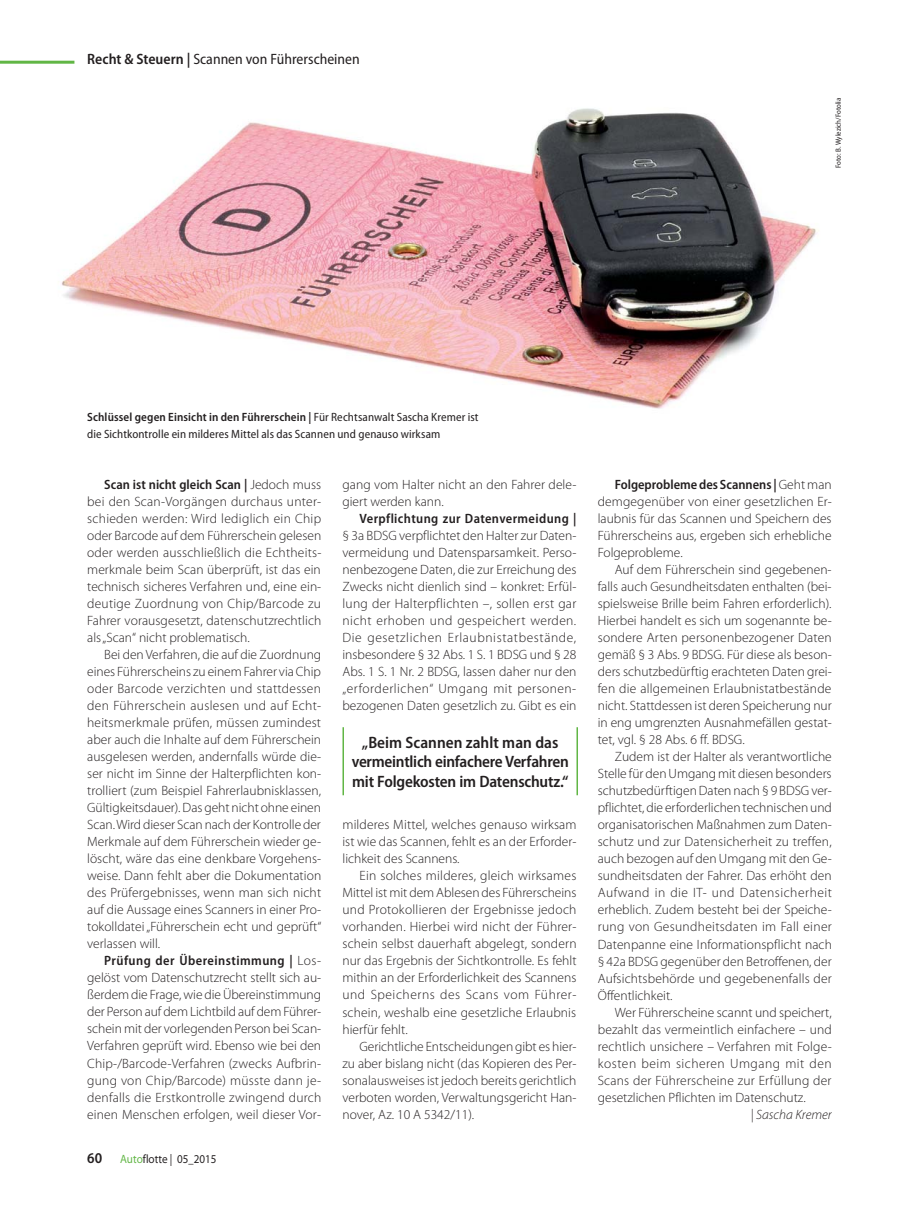
<style>
.page{position:relative;width:919px;height:1212px;background:#fff}
.page>*{position:absolute;margin:0;border:0;box-sizing:border-box;transform-origin:0 0}
.t1{font:600 semi-condensed 16.5px/19.5px "Myriad Pro";letter-spacing:-.01em;color:#231f20;text-align:center}
.t2{font:semi-condensed 15px "Myriad Pro";color:#231f20}
.t3{font:300 13.5px/17px "Myriad Pro";color:#231f20;text-align:justify}
.t4{font:600 semi-condensed 13.5px "Myriad Pro";letter-spacing:.03em;color:#231f20}
.t5{font:italic 300 13.5px "Myriad Pro";color:#231f20}
.t6{font:semi-condensed 12px/17px "Myriad Pro";letter-spacing:.01em;color:#231f20}
.t7{font:semi-expanded 12px "Myriad Pro";color:#231f20;scale:.85 1}
.t8{font:semi-condensed 7.5px "Myriad Pro";color:#231f20}
.s1{font-weight:600}
.s2{font-weight:600;font-stretch:semi-condensed}
.s3{font-weight:600;font-stretch:semi-condensed;font-size:15px}
.s4{color:#61b645}
</style>
<div class="page">
<img style="left:61px;top:108px;width:758px;height:301px">
<hr style="left:342px;top:727px;width:2px;height:68px;background:#61b645">
<hr style="left:576px;top:727px;width:2px;height:68px;background:#61b645">
<hr style="left:0;top:61px;width:74px;height:3px;background:#61b645">
<p class="t2" style="left:87px;top:53px;width:274px"><span class="s1">Recht &amp; Steuern |</span> Scannen von Führerscheinen</p>
<p class="t8" style="left:835px;top:168px;width:71px;rotate:-90deg">Foto: B. Wylezich/Fotolia</p>
<p class="t6" style="left:87px;top:410px;width:393px"><span class="s1">Schlüssel gegen Einsicht in den Führerschein |</span> Für Rechtsanwalt Sascha Kremer ist die Sichtkontrolle ein milderes Mittel als das Scannen und genauso wirksam</p>
<p class="t3" style="left:87px;top:477px;width:236px;text-indent:17px"><span class="s2">Scan ist nicht gleich Scan |</span> Jedoch muss bei den Scan-Vorgängen durchaus unter&shy;schieden werden: Wird lediglich ein Chip oder Barcode auf dem Führerschein gelesen oder werden ausschließlich die Echtheits&shy;merkmale beim Scan überprüft, ist das ein technisch sicheres Verfahren und, eine ein&shy;deutige Zuordnung von Chip/Barcode zu Fahrer vorausgesetzt, datenschutzrechtlich als „Scan“ nicht problematisch.</p>
<p class="t3" style="left:87px;top:647px;width:236px;text-indent:17px">Bei den Verfahren, die auf die Zuordnung eines Führerscheins zu einem Fahrer via Chip oder Barcode verzichten und stattdessen den Führerschein auslesen und auf Echt&shy;heitsmerkmale prüfen, müssen zumindest aber auch die Inhalte auf dem Führerschein ausgelesen werden, andernfalls würde die&shy;ser nicht im Sinne der Halterpflichten kon&shy;trolliert (zum Beispiel Fahrerlaubnisklassen, Gültigkeitsdauer). Das geht nicht ohne einen Scan. Wird dieser Scan nach der Kontrolle der Merkmale auf dem Führerschein wieder ge&shy;löscht, wäre das eine denkbare Vorgehens&shy;weise. Dann fehlt aber die Dokumentation des Prüfergebnisses, wenn man sich nicht auf die Aussage eines Scanners in einer Pro&shy;tokolldatei „Führerschein echt und geprüft“ verlassen will.</p>
<p class="t3" style="left:87px;top:954px;width:235px;text-indent:17px"><span class="s2">Prüfung der Übereinstimmung |</span> Los&shy;gelöst vom Datenschutzrecht stellt sich au&shy;ßerdem die Frage, wie die Übereinstimmung der Person auf dem Lichtbild auf dem Führer&shy;schein mit der vorlegenden Person bei Scan-Verfahren geprüft wird. Ebenso wie bei den Chip-/Barcode-Verfahren (zwecks Aufbrin&shy;gung von Chip/Barcode) müsste dann je&shy;denfalls die Erstkontrolle zwingend durch einen Menschen erfolgen, weil dieser Vor-</p>
<p class="t7" style="left:87px;top:1151px;width:153px"><span class="s3">60</span> <span class="s4">Auto</span>flotte | 05_2015</p>
<p class="t3" style="left:342px;top:477px;width:235px">gang vom Halter nicht an den Fahrer dele&shy;giert werden kann.</p>
<p class="t4" style="left:359px;top:513px;width:218px">Verpflichtung zur Datenvermeidung |</p>
<p class="t3" style="left:342px;top:528px;width:235px">§ 3a BDSG verpflichtet den Halter zur Daten&shy;vermeidung und Datensparsamkeit. Perso&shy;nenbezogene Daten, die zur Erreichung des Zwecks nicht dienlich sind – konkret: Erfül&shy;lung der Halterpflichten –, sollen erst gar nicht erhoben und gespeichert werden.<br>Die gesetzlichen Erlaubnistatbestände, ins besondere § 32 Abs. 1 S. 1 BDSG und § 28<br>Abs. 1 S. 1 Nr. 2 BDSG, lassen daher nur den „erforderlichen“ Umgang mit personen&shy;bezogenen Daten gesetzlich zu. Gibt es ein</p>
<p class="t1" style="left:352px;top:734px;width:218px">„Beim Scannen zahlt man das vermeintlich einfachere Verfahren mit Folgekosten im Datenschutz.“</p>
<p class="t3" style="left:342px;top:818px;width:236px">milderes Mittel, welches genauso wirksam ist wie das Scannen, fehlt es an der Erforder&shy;lichkeit des Scannens.</p>
<p class="t3" style="left:342px;top:869px;width:235px;text-indent:17px">Ein solches milderes, gleich wirksames Mittel ist mit dem Ablesen des Führerscheins und Protokollieren der Ergebnisse jedoch vorhanden. Hierbei wird nicht der Führer&shy;schein selbst dauerhaft abgelegt, sondern nur das Ergebnis der Sichtkontrolle. Es fehlt mithin an der Erforderlichkeit des Scannens und Speicherns des Scans vom Führer&shy;schein, weshalb eine gesetzliche Erlaubnis hierfür fehlt.</p>
<p class="t3" style="left:342px;top:1039px;width:235px;text-indent:17px">Gerichtliche Entscheidungen gibt es hier&shy;zu aber bislang nicht (das Kopieren des Per&shy;sonalausweises ist jedoch bereits gerichtlich verboten worden, Verwaltungsgericht Han&shy;nover, Az. 10 A 5342/11).</p>
<p class="t3" style="left:597px;top:477px;width:235px;text-indent:17px"><span class="s2">Folgeprobleme des Scannens |</span> Geht man demgegenüber von einer gesetzlichen Er&shy;laubnis für das Scannen und Speichern des Führerscheins aus, ergeben sich erhebliche Folgeprobleme.</p>
<p class="t3" style="left:597px;top:563px;width:235px;text-indent:17px">Auf dem Führerschein sind gegebenen&shy;falls auch Gesundheitsdaten enthalten (bei&shy;spielsweise Brille beim Fahren erforderlich).<br>Hierbei handelt es sich um sogenannte be&shy;sondere Arten personenbezogener Daten gemäß § 3 Abs. 9 BDSG. Für diese als beson&shy;ders schutzbedürftig erachteten Daten grei&shy;fen die allgemeinen Erlaubnistatbestände nicht. Stattdessen ist deren Speicherung nur in eng umgrenzten Ausnahmefällen gestat&shy;tet, vgl. § 28 Abs. 6 ff. BDSG.</p>
<p class="t3" style="left:597px;top:750px;width:236px;text-indent:17px">Zudem ist der Halter als verantwortliche Stelle für den Umgang mit diesen besonders schutzbedürftigen Daten nach § 9 BDSG ver&shy;pflichtet, die erforderlichen technischen und organisatorischen Maßnahmen zum Daten&shy;schutz und zur Datensicherheit zu treffen, auch bezogen auf den Umgang mit den Ge&shy;sundheitsdaten der Fahrer. Das erhöht den Aufwand in die IT- und Datensicherheit erheblich. Zudem besteht bei der Speiche&shy;rung von Gesundheitsdaten im Fall einer Datenpanne eine Informationspflicht nach § 42a BDSG gegenüber den Betroffenen, der Aufsichtsbehörde und gegebenenfalls der Öffentlichkeit.</p>
<p class="t3" style="left:597px;top:1005px;width:235px;text-indent:17px">Wer Führerscheine scannt und speichert, bezahlt das vermeintlich einfachere – und rechtlich unsichere – Verfahren mit Folge&shy;kosten beim sicheren Umgang mit den Scans der Führerscheine zur Erfüllung der gesetzlichen Pflichten im Datenschutz.</p>
<p class="t5" style="left:750px;top:1106px;width:82px">| Sascha Kremer</p>
</div>
